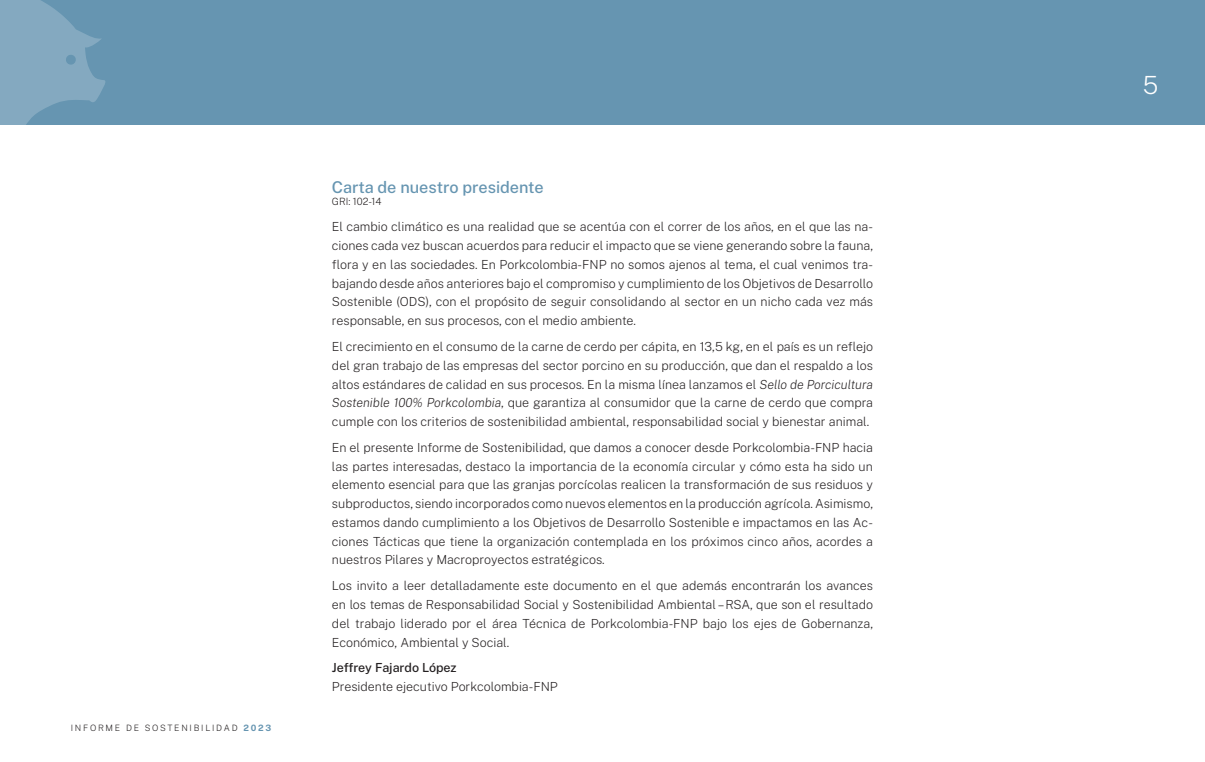
<style>
.page{position:relative;width:1205px;height:762px;background:#fff}
.page>*{position:absolute;margin:0;border:0;box-sizing:border-box;transform-origin:0 0}
.t1{font:200 25px "Public Sans";color:#fff}
.Titulo{font:500 16.25px "Public Sans";color:#6695b1}
.Texto_Corrido{font:200 12.5px/18.8px "Public Sans";color:#231f20}
.Texto_Corrido-2{font:500 12.5px "Public Sans";color:#231f20}
.GRI{font:200 10px "Public Sans";color:#231f20}
.t2{font:200 8.75px "Public Sans";letter-spacing:.2em;color:#231f20}
.s1{font-weight:700;color:#6695b1}
.s2{font-style:italic}
</style>
<div class="page">
<div style="left:0;top:0;width:1205px;height:124px;background:#6695b1"></div>
<svg style="left:0;top:0;width:105px;height:125px"></svg>
<p class="t2" style="left:71px;top:722px;width:202px">INFORME DE SOSTENIBILIDAD <span class="s1">2023</span></p>
<p class="Titulo" style="left:332px;top:175px;width:213px">Carta de nuestro presidente</p>
<p class="GRI" style="left:332px;top:195px;width:51px">GRI: 102-14</p>
<p class="Texto_Corrido" style="left:332px;top:217px;width:543px">El cambio climático es una realidad que se acentúa con el correr de los años, en el que las na&shy;ciones cada vez buscan acuerdos para reducir el impacto que se viene generando sobre la fauna, flora y en las sociedades. En Porkcolombia-FNP no somos ajenos al tema, el cual venimos tra&shy;bajando desde años anteriores bajo el compromiso y cumplimiento de los Objetivos de Desarrollo Sostenible (ODS), con el propósito de seguir consolidando al sector en un nicho cada vez más responsable, en sus procesos, con el medio ambiente.</p>
<p class="Texto_Corrido" style="left:332px;top:337px;width:543px;text-align:justify">El crecimiento en el consumo de la carne de cerdo per cápita, en 13,5 kg, en el país es un reflejo del gran trabajo de las empresas del sector porcino en su producción, que dan el respaldo a los altos estándares de calidad en sus procesos. En la misma línea lanzamos el <span class="s2">Sello de Porcicultura Sostenible 100% Porkcolombia</span>, que garantiza al consumidor que la carne de cerdo que compra cumple con los criterios de sostenibilidad ambiental, responsabilidad social y bienestar animal.</p>
<p class="Texto_Corrido" style="left:332px;top:437px;width:543px">En el presente Informe de Sostenibilidad, que damos a conocer desde Porkcolombia-FNP hacia las partes interesadas, destaco la importancia de la economía circular y cómo esta ha sido un elemento esencial para que las granjas porcícolas realicen la transformación de sus residuos y subproductos, siendo incorporados como nuevos elementos en la producción agrícola. Asimismo, estamos dando cumplimiento a los Objetivos de Desarrollo Sostenible e impactamos en las Ac&shy;ciones Tácticas que tiene la organización contemplada en los próximos cinco años, acordes a nuestros Pilares y Macroproyectos estratégicos.</p>
<p class="Texto_Corrido" style="left:332px;top:576px;width:543px;text-align:justify">Los invito a leer detalladamente este documento en el que además encontrarán los avances en los temas de Responsabilidad Social y Sostenibilidad Ambiental – RSA, que son el resultado del trabajo liderado por el área Técnica de Porkcolombia-FNP bajo los ejes de Gobernanza, Económico, Ambiental y Social.</p>
<p class="Texto_Corrido-2" style="left:332px;top:659px;width:126px">Jeffrey Fajardo López</p>
<p class="Texto_Corrido" style="left:332px;top:677px;width:227px">Presidente ejecutivo Porkcolombia-FNP</p>
<h1 class="t1" style="left:1143px;top:68px;width:17px">5</h1>
</div>
